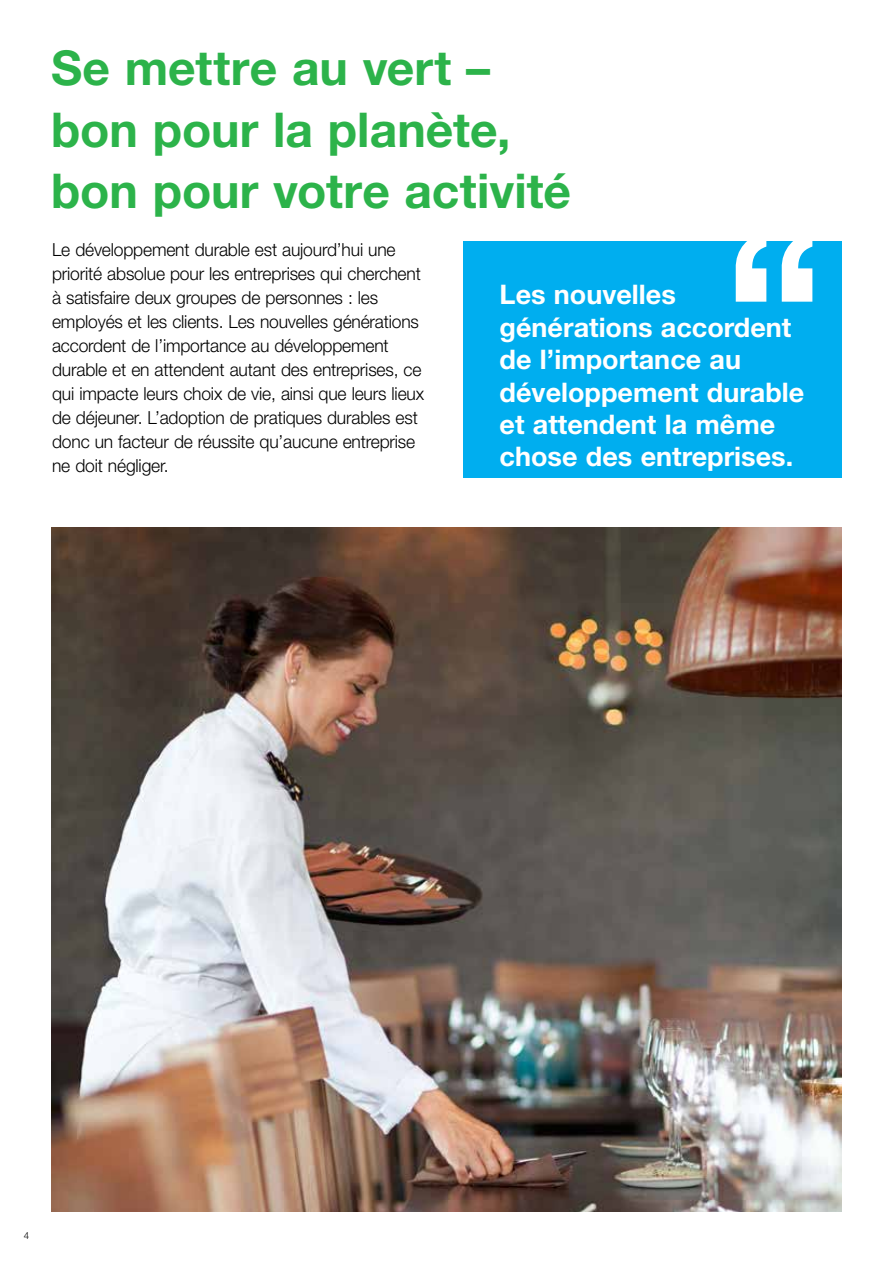
<style>
.page{position:relative;width:893px;height:1263px;background:#fff}
.page>*{position:absolute;margin:0;border:0;box-sizing:border-box;transform-origin:0 0}
.t1{font:700 216px "Helvetica Neue LT Std";color:#fff}
.t2{font:700 48px/61.5px "Helvetica Neue LT Std";color:#2cb34a}
.t3{font:700 27px/32.4px "Helvetica Neue LT Std";color:#fff}
.t4{font:300 18px/24px "Helvetica Neue LT Std";letter-spacing:-.01em;color:#000}
.t5{font:300 9.75px "Helvetica Neue LT Std";color:#000}
</style>
<div class="page">
<img style="left:51px;top:527px;width:791px;height:685px">
<div style="left:463px;top:241px;width:379px;height:237px;background:#00aeef"></div>
<h2 class="t2" style="left:51px;top:36px;width:521px">Se mettre au vert – bon pour la planète, bon pour votre activité</h2>
<p class="t4" style="left:52px;top:237px;width:374px">Le développement durable est aujourd’hui une priorité absolue pour les entreprises qui cherchent à satisfaire deux groupes de personnes : les employés et les clients. Les nouvelles générations accordent de l’importance au développement durable et en attendent autant des entreprises, ce qui impacte leurs choix de vie, ainsi que leurs lieux de déjeuner. L’adoption de pratiques durables est donc un facteur de réussite qu’aucune entreprise ne doit négliger.</p>
<h1 class="t1" style="left:721px;top:176px;width:108px">‘‘</h1>
<h3 class="t3" style="left:500px;top:278px;width:306px">Les nouvelles générations accordent de l’importance au développement durable et attendent la même chose des entreprises.</h3>
<p class="t5" style="left:24px;top:1230px;width:7px">4</p>
</div>
